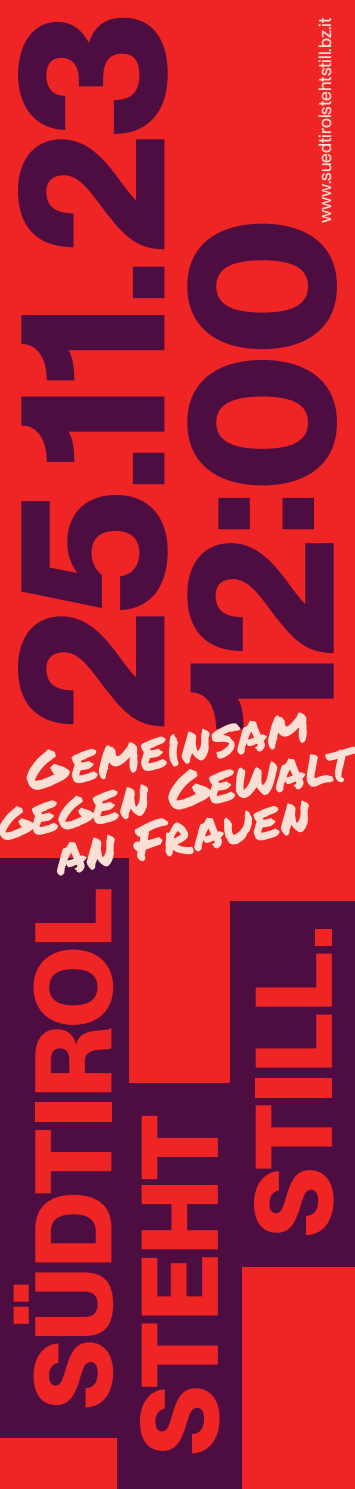
<style>
.page{position:relative;width:355px;height:1489px;background:#fff}
.page>*{position:absolute;margin:0;border:0;box-sizing:border-box;transform-origin:0 0}
.t1{font:700 106.25px/106.2px "PP Neue Montreal";letter-spacing:-.02em;color:#ee2524}
.t2{font:52.5px/44px "Permanent Marker";color:#f9dfd4;text-align:center}
.t3{font:500 17.5px "PP Neue Montreal";color:#f9dfd4}
</style>
<div class="page">
<div style="left:0;top:0;width:354px;height:1488px;background:#ee2524"></div>
<svg style="left:187px;top:224px;width:149px;height:504px;fill:#4e0d41"></svg>
<svg style="left:18px;top:18px;width:149px;height:708px"></svg>
<div style="left:0;top:858px;width:129px;height:578px;background:#4e0d41"></div>
<div style="left:117px;top:1083px;width:124px;height:405px;background:#4e0d41"></div>
<div style="left:230px;top:901px;width:124px;height:365px;background:#4e0d41"></div>
<p class="t3" style="left:314px;top:223px;width:207px;rotate:-90deg">www.suedtirolstehtstill.bz.it</p>
<h2 class="t2" style="left:-15px;top:755px;width:361px;rotate:-10deg">Gemeinsam gegen Gewalt an Frauen</h2>
<h1 class="t1" style="left:22px;top:1455px;width:569px;text-indent:46px;rotate:-90deg">SÜDTIROL<br>STEHT</h1>
<h1 class="t1" style="left:242px;top:1237px;width:313px;rotate:-90deg">STILL.</h1>
</div>
